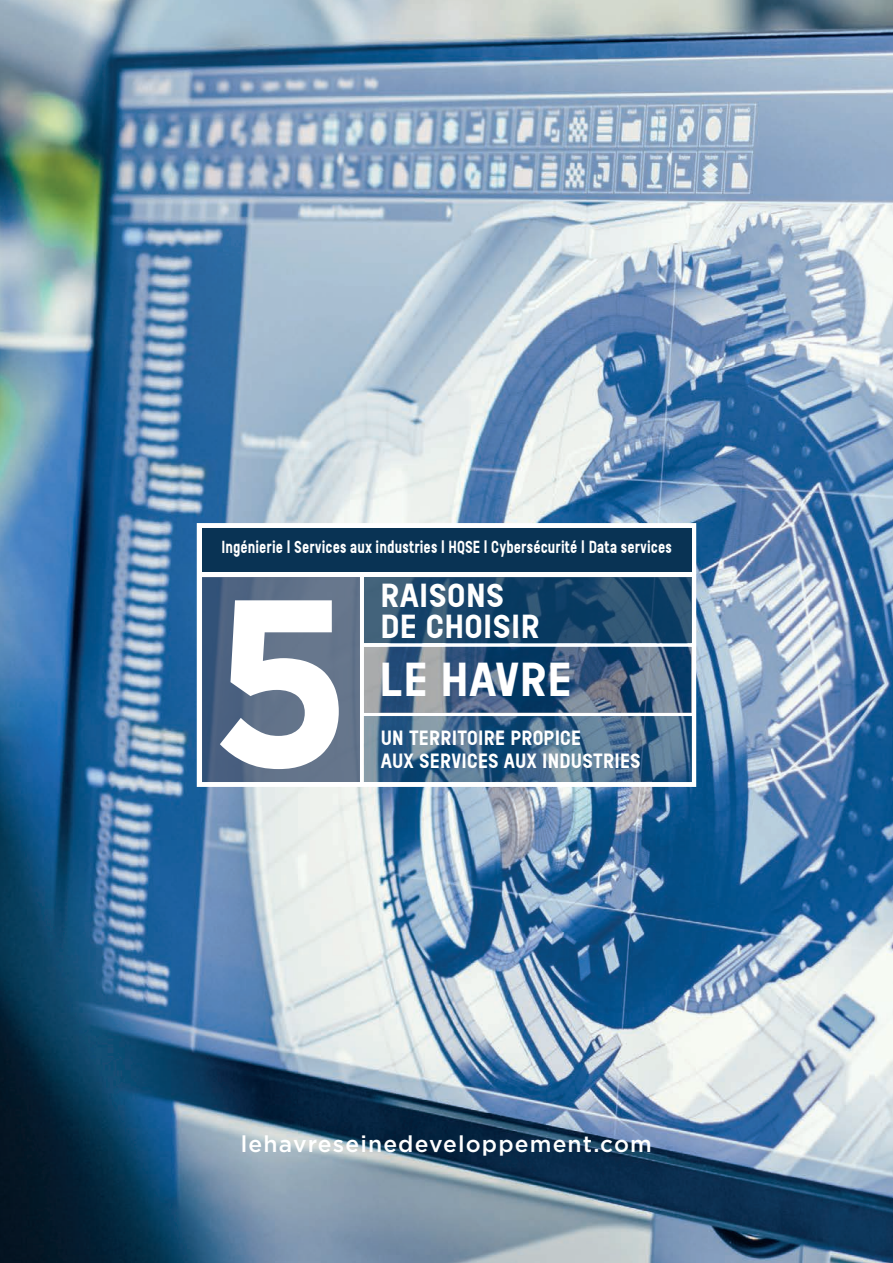
<style>
.page{position:relative;width:893px;height:1263px;background:#fff}
.page>*{position:absolute;margin:0;border:0;box-sizing:border-box;transform-origin:0 0}
.t1{font:237px "Gotham HTF Bold 2";color:#fff;scale:.95 1}
.t2{font:700 45px "Reglo";letter-spacing:.01em;color:#fff;scale:1.09 1}
.t3{font:700 31.5px/31.5px "Reglo";letter-spacing:.01em;color:#fff;scale:1.09 1}
.t4{font:22.8px "Gotham HTF Medium 2";letter-spacing:.05em;color:#fff}
.t5{font:700 19.5px "Reglo";letter-spacing:.01em;color:#fff}
.t6{font:700 16.5px "Reglo";letter-spacing:.01em;color:#fff;scale:.9 1}
</style>
<div class="page">
<img style="left:0;top:0;width:893px;height:1263px">
<svg style="left:197px;top:523px;width:499px;height:264px"></svg>
<div style="left:202px;top:528px;width:489px;height:44px;background:#093354"></div>
<svg style="left:364px;top:716px;width:327px;height:66px;background:#436a8c"></svg>
<svg style="left:364px;top:577px;width:327px;height:66px;background:#1e496b"></svg>
<svg style="left:202px;top:577px;width:158px;height:205px;background:#5a6d86"></svg>
<svg style="left:364px;top:647px;width:327px;height:66px;background:#466381"></svg>
<p class="t6" style="left:221px;top:537px;width:502px">Ingénierie l Services aux industries l HQSE l Cybersécurité l Data services</p>
<h3 class="t3" style="left:380px;top:580px;width:148px">RAISONS<br>DE CHOISIR</h3>
<h2 class="t2" style="left:379px;top:653px;width:178px">LE HAVRE</h2>
<p class="t5" style="left:381px;top:727px;width:202px">UN TERRITOIRE PROPICE</p>
<h1 class="t1" style="left:210px;top:545px;width:151px">5</h1>
<p class="t5" style="left:381px;top:749px;width:261px">AUX SERVICES AUX INDUSTRIES</p>
<h3 class="t4" style="left:241px;top:1130px;width:413px">lehavreseinedeveloppement.com</h3>
</div>
